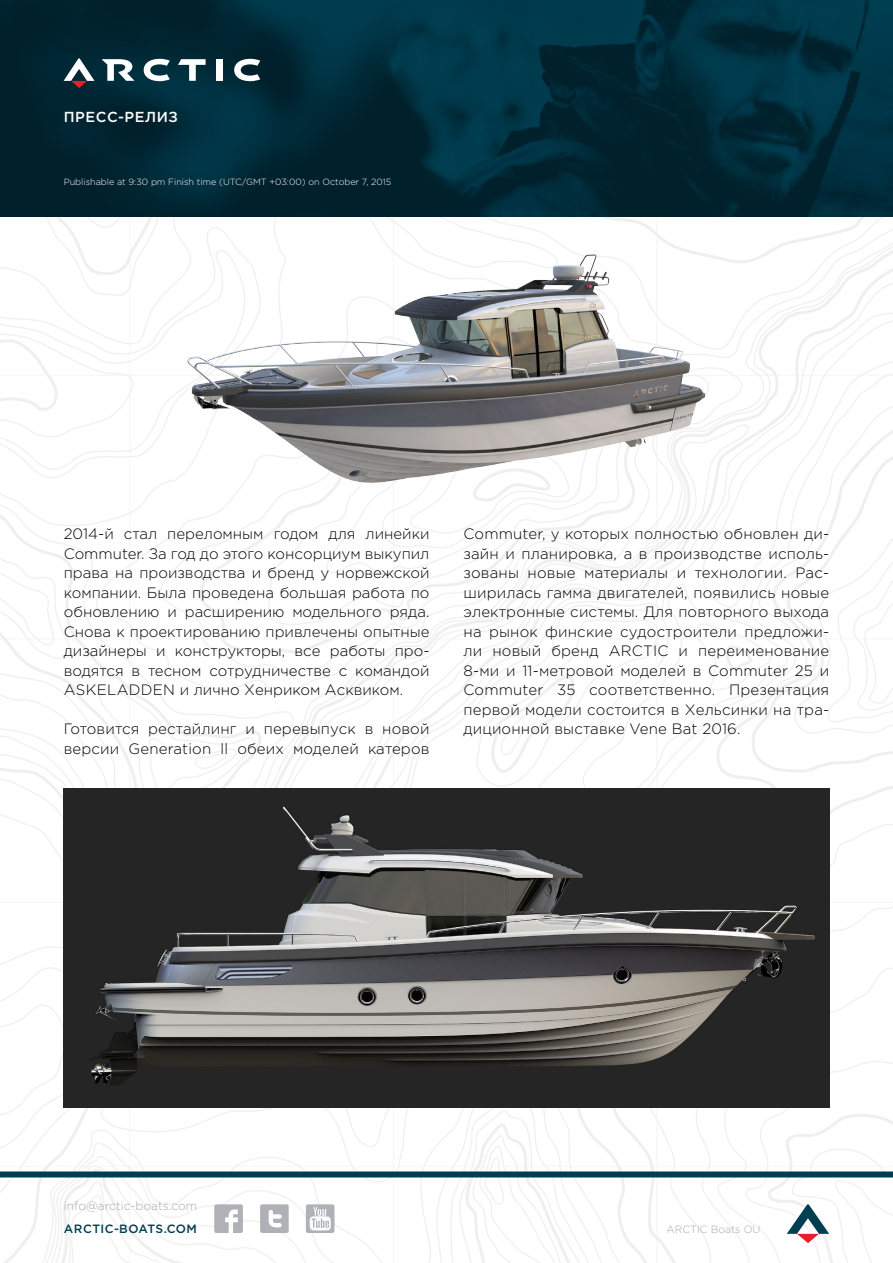
<style>
.page{position:relative;width:893px;height:1263px;background:#fff}
.page>*{position:absolute;margin:0;border:0;box-sizing:border-box;transform-origin:0 0}
.t1{font:300 15px/19.5px "Gotham Pro";letter-spacing:.01em;color:#000}
.t2{font:500 14.55px "Gotham Pro";letter-spacing:.04em;color:#fff}
.t3{font:300 12px "Gotham Pro";color:#a7a9ac}
.t4{font:500 12px "Gotham Pro";letter-spacing:.04em;color:#003e52}
.t5{font:300 10.5px "Gotham Pro";color:#a7a9ac}
.t6{font:300 9px "Gotham Pro";color:#fff}
</style>
<div class="page">
<img style="left:0;top:216px;width:893px;height:1047px">
<svg style="left:0;top:0;width:893px;height:216px;background:#002b39"></svg>
<svg style="left:144px;top:59px;width:26px;height:22px"></svg>
<svg style="left:234px;top:59px;width:26px;height:22px"></svg>
<div style="left:216px;top:59px;width:7px;height:22px;background:#fff"></div>
<svg style="left:102px;top:59px;width:33px;height:22px"></svg>
<svg style="left:178px;top:59px;width:28px;height:22px"></svg>
<svg style="left:64px;top:58px;width:31px;height:30px"></svg>
<div style="left:0;top:1171px;width:893px;height:6px;background:#003e52"></div>
<img style="left:64px;top:789px;width:765px;height:319px">
<img style="left:140px;top:254px;width:602px;height:232px">
<svg style="left:787px;top:1204px;width:42px;height:39px"></svg>
<svg style="left:214px;top:1204px;width:29px;height:29px"></svg>
<svg style="left:260px;top:1204px;width:29px;height:29px"></svg>
<svg style="left:306px;top:1204px;width:28px;height:29px"></svg>
<p class="t2" style="left:64px;top:108px;width:116px">ПРЕСС-РЕЛИЗ</p>
<p class="t6" style="left:64px;top:177px;width:329px">Publishable at 9:30 pm Finish time (UTC/GMT +03:00) on October 7, 2015</p>
<p class="t1" style="left:64px;top:524px;width:40px">2014-</p>
<p class="t1" style="left:64px;top:544px;width:367px">Commuter. За год до этого консорциум выкупил</p>
<p class="t1" style="left:420px;top:563px;width:5px">̆</p>
<p class="t1" style="left:98px;top:524px;width:6px">̆и</p>
<p class="t1" style="left:366px;top:524px;width:42px">линеи</p>
<p class="t1" style="left:402px;top:524px;width:29px">̆ ки</p>
<p class="t1" style="left:124px;top:524px;width:35px">стал</p>
<p class="t1" style="left:167px;top:524px;width:98px">переломным</p>
<p class="t1" style="left:274px;top:524px;width:46px">годом</p>
<p class="t1" style="left:329px;top:524px;width:28px">для</p>
<p class="t1" style="left:64px;top:563px;width:361px">права на производства и бренд у норвежскои</p>
<p class="t1" style="left:64px;top:583px;width:367px">компании. Была проведена большая работа по</p>
<p class="t1" style="left:390px;top:602px;width:41px">ряда.</p>
<p class="t1" style="left:64px;top:602px;width:367px">обновлению<br>Снова к проектированию привлечены опытные</p>
<p class="t1" style="left:420px;top:661px;width:5px">̆</p>
<p class="t1" style="left:185px;top:602px;width:101px">расширению</p>
<p class="t1" style="left:292px;top:602px;width:91px">модельного</p>
<p class="t1" style="left:167px;top:602px;width:11px">и</p>
<p class="t1" style="left:64px;top:641px;width:40px">дизаи</p>
<p class="t1" style="left:98px;top:641px;width:50px">̆ неры</p>
<p class="t1" style="left:330px;top:641px;width:57px">работы</p>
<p class="t1" style="left:175px;top:641px;width:112px">конструкторы,</p>
<p class="t1" style="left:295px;top:641px;width:28px">все</p>
<p class="t1" style="left:395px;top:641px;width:36px">про-</p>
<p class="t1" style="left:156px;top:641px;width:11px">и</p>
<p class="t1" style="left:355px;top:661px;width:70px">командои</p>
<p class="t1" style="left:64px;top:661px;width:61px">водятся</p>
<p class="t1" style="left:148px;top:661px;width:55px">тесном</p>
<p class="t1" style="left:209px;top:661px;width:123px">сотрудничестве</p>
<p class="t1" style="left:339px;top:661px;width:10px">с</p>
<p class="t1" style="left:131px;top:661px;width:10px">в</p>
<p class="t1" style="left:463px;top:524px;width:367px">Commuter у, которых полностью обновлен ди-</p>
<p class="t1" style="left:463px;top:544px;width:21px">заи</p>
<p class="t1" style="left:480px;top:544px;width:351px">̆ н и планировка ва, производстве исполь-</p>
<p class="t1" style="left:463px;top:563px;width:57px">зованы</p>
<p class="t1" style="left:528px;top:563px;width:50px">новые</p>
<p class="t1" style="left:584px;top:563px;width:85px">материалы</p>
<p class="t1" style="left:677px;top:563px;width:11px">и</p>
<p class="t1" style="left:695px;top:563px;width:94px">технологии.</p>
<p class="t1" style="left:795px;top:563px;width:35px">Рас-</p>
<p class="t1" style="left:463px;top:583px;width:216px">ширилась гамма двигателеи</p>
<p class="t1" style="left:675px;top:583px;width:156px">̆ , появились новые</p>
<p class="t1" style="left:463px;top:602px;width:367px">электронные системы. Для повторного выхода</p>
<p class="t1" style="left:698px;top:641px;width:132px">переименование</p>
<p class="t1" style="left:545px;top:622px;width:69px">финские</p>
<p class="t1" style="left:489px;top:622px;width:50px">рынок</p>
<p class="t1" style="left:620px;top:622px;width:118px">судостроители</p>
<p class="t1" style="left:744px;top:622px;width:86px">предложи-</p>
<p class="t1" style="left:463px;top:622px;width:20px">на</p>
<p class="t1" style="left:492px;top:641px;width:44px">новыи</p>
<p class="t1" style="left:532px;top:641px;width:5px">̆</p>
<p class="t1" style="left:551px;top:641px;width:49px">бренд</p>
<p class="t1" style="left:609px;top:641px;width:61px">ARCTIC</p>
<p class="t1" style="left:463px;top:641px;width:20px">ли</p>
<p class="t1" style="left:679px;top:641px;width:11px">и</p>
<p class="t1" style="left:463px;top:661px;width:37px">8-ми</p>
<p class="t1" style="left:506px;top:661px;width:11px">и</p>
<p class="t1" style="left:522px;top:661px;width:86px">11-метровои</p>
<p class="t1" style="left:604px;top:661px;width:5px">̆</p>
<p class="t1" style="left:620px;top:661px;width:61px">моделеи</p>
<p class="t1" style="left:676px;top:661px;width:5px">̆</p>
<p class="t1" style="left:693px;top:661px;width:10px">в</p>
<p class="t1" style="left:708px;top:661px;width:81px">Commuter</p>
<p class="t1" style="left:795px;top:661px;width:20px">25</p>
<p class="t1" style="left:820px;top:661px;width:11px">и</p>
<p class="t1" style="left:64px;top:680px;width:24px">Askeladden</p>
<p class="t1" style="left:180px;top:680px;width:225px">и лично Хенриком Асквиком.</p>
<p class="t1" style="left:463px;top:680px;width:81px">Commuter</p>
<p class="t1" style="left:557px;top:680px;width:20px">35</p>
<p class="t1" style="left:589px;top:680px;width:127px">соответственно.</p>
<p class="t1" style="left:729px;top:680px;width:102px">Презентация</p>
<p class="t1" style="left:463px;top:700px;width:52px">первои</p>
<p class="t1" style="left:510px;top:700px;width:5px">̆</p>
<p class="t1" style="left:525px;top:700px;width:305px">модели состоится в Хельсинки на тра-</p>
<p class="t1" style="left:64px;top:719px;width:77px">Готовится</p>
<p class="t1" style="left:148px;top:719px;width:48px">рестаи</p>
<p class="t1" style="left:192px;top:719px;width:46px">̆линг</p>
<p class="t1" style="left:246px;top:719px;width:11px">и</p>
<p class="t1" style="left:264px;top:719px;width:94px">перевыпуск</p>
<p class="t1" style="left:365px;top:719px;width:10px">в</p>
<p class="t1" style="left:382px;top:719px;width:43px">новои</p>
<p class="t1" style="left:420px;top:719px;width:5px">̆</p>
<p class="t1" style="left:463px;top:719px;width:81px">диционнои</p>
<p class="t1" style="left:540px;top:719px;width:5px">̆</p>
<p class="t1" style="left:554px;top:719px;width:188px">выставке Vene Bat 2016.</p>
<p class="t1" style="left:64px;top:739px;width:57px">версии</p>
<p class="t1" style="left:129px;top:739px;width:84px">Generation</p>
<p class="t1" style="left:220px;top:739px;width:9px">ll</p>
<p class="t1" style="left:237px;top:739px;width:48px">обеих</p>
<p class="t1" style="left:293px;top:739px;width:61px">моделеи</p>
<p class="t1" style="left:349px;top:739px;width:5px">̆</p>
<p class="t1" style="left:368px;top:739px;width:63px">катеров</p>
<p class="t3" style="left:64px;top:1199px;width:135px">info@arctic-boats.com</p>
<p class="t4" style="left:64px;top:1222px;width:135px">ARCTIC-BOATS.COM</p>
<p class="t5" style="left:666px;top:1223px;width:96px">ARCTIC Boats OU</p>
</div>
